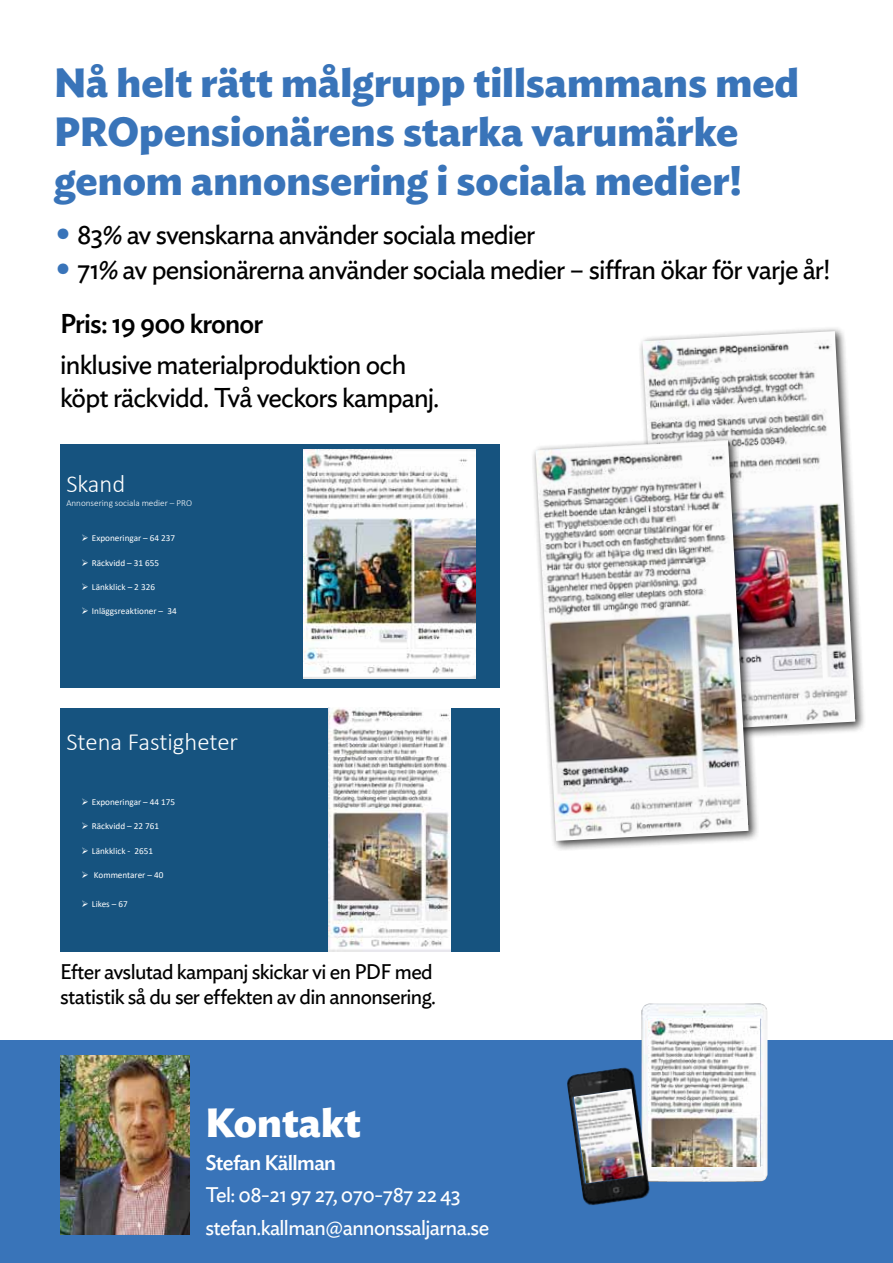
<style>
.page{position:relative;width:893px;height:1263px;background:#fff}
.page>*{position:absolute;margin:0;border:0;box-sizing:border-box;transform-origin:0 0}
.t1{font:700 40.5px/48.6px "Ideal Sans";color:#3974b9}
.t2{font:700 40.5px "Ideal Sans";color:#fff}
.t3{font:27px/32.4px "Ideal Sans";letter-spacing:-.03em;color:#000}
.t4{font:500 27px "Ideal Sans";letter-spacing:-.03em;color:#000}
.t5{font:300 24.75px "Calibri";color:#fff}
.t6{font:21px/25.2px "Ideal Sans";letter-spacing:-.03em;color:#000}
.t7{font:21px/32.5px "Ideal Sans";letter-spacing:-.03em;color:#fff}
.t8{font:500 21px "Ideal Sans";letter-spacing:-.03em;color:#fff}
.t9{font:9.15px "Calibri";color:#fff}
.t10{font:300 9.15px "Calibri";color:#fff}
.s1{color:#3974b9}
</style>
<div class="page">
<div style="left:0;top:1040px;width:893px;height:223px;background:#3974b9"></div>
<div style="left:637px;top:326px;width:228px;height:416px;background:#000;opacity:.75"></div>
<img style="left:642px;top:331px;width:213px;height:401px">
<div style="left:530px;top:434px;width:229px;height:417px;background:#000;opacity:.75"></div>
<img style="left:536px;top:440px;width:212px;height:401px">
<div style="left:60px;top:444px;width:440px;height:244px;background:#16537f"></div>
<img style="left:304px;top:450px;width:172px;height:229px">
<div style="left:60px;top:707px;width:440px;height:244px;background:#16537f"></div>
<img style="left:329px;top:707px;width:122px;height:244px">
<img style="left:60px;top:1056px;width:129px;height:179px">
<img style="left:641px;top:1003px;width:126px;height:179px">
<img style="left:648px;top:1019px;width:112px;height:147px">
<img style="left:567px;top:1067px;width:84px;height:138px">
<img style="left:574px;top:1089px;width:70px;height:94px">
<h1 class="t1" style="left:54px;top:56px;width:747px">Nå helt rätt målgrupp tillsammans med<br>PROpensionärens starka varumärke genom annonsering i sociala medier!</h1>
<p class="t3" style="left:54px;top:216px;width:483px"><span class="s1">•</span> 83% av svenskarna använder sociala medier</p>
<p class="t3" style="left:54px;top:251px;width:778px"><span class="s1">•</span> 71% av pensionärerna använder sociala medier – siffran ökar för varje år!</p>
<p class="t4" style="left:60px;top:303px;width:205px">Pris: 19 900 kronor</p>
<p class="t3" style="left:60px;top:347px;width:381px">inklusive materialproduktion och köpt räckvidd. Två veckors kampanj.</p>
<p class="t5" style="left:66px;top:468px;width:60px">Skand</p>
<p class="t10" style="left:66px;top:497px;width:127px">Annonsering sociala medier – PRO</p>
<p class="t9" style="left:82px;top:532px;width:95px">➢ Exponeringar – 64 237</p>
<p class="t9" style="left:82px;top:556px;width:79px">➢ Räckvidd – 31 655</p>
<p class="t9" style="left:82px;top:581px;width:75px">➢ Länkklick – 2 326</p>
<p class="t9" style="left:82px;top:605px;width:97px">➢ Inläggsreaktioner – 34</p>
<p class="t5" style="left:66px;top:726px;width:173px">Stena Fastigheter</p>
<p class="t9" style="left:82px;top:795px;width:95px">➢ Exponeringar – 44 175</p>
<p class="t9" style="left:82px;top:820px;width:79px">➢ Räckvidd – 22 761</p>
<p class="t9" style="left:82px;top:844px;width:73px">➢ Länkklick - 2651</p>
<p class="t9" style="left:82px;top:869px;width:84px">➢ Kommentarer – 40</p>
<p class="t9" style="left:82px;top:898px;width:48px">➢ Likes – 67</p>
<p class="t6" style="left:60px;top:958px;width:377px">Efter avslutad kampanj skickar vi en PDF med statistik så du ser effekten av din annonsering.</p>
<h1 class="t2" style="left:205px;top:1090px;width:157px">Kontakt</h1>
<p class="t8" style="left:205px;top:1146px;width:132px">Stefan Källman</p>
<p class="t7" style="left:205px;top:1177px;width:285px">Tel: 08-21 97 27, 070-787 22 43 stefan.kallman@annonssaljarna.se</p>
</div>
